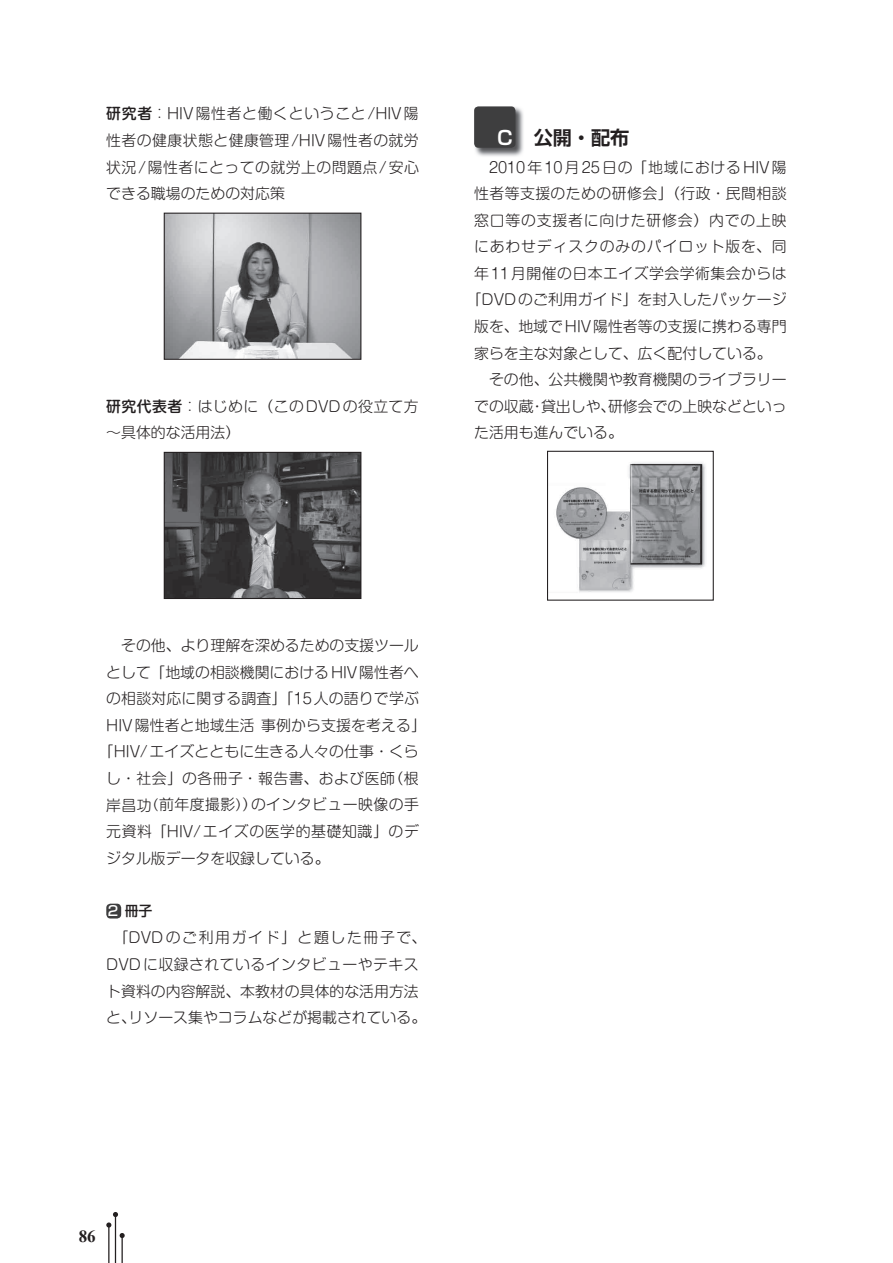
<style>
.page{position:relative;width:893px;height:1263px;background:#fff}
.page>*{position:absolute;margin:0;border:0;box-sizing:border-box;transform-origin:0 0}
.t1{font:700 19.2px "Shin Go Pro De";color:#231f20}
.t2{font:700 16.95px "Times New Roman";color:#231f20}
.t3{font:300 14.85px/26.5px "Shin M Go Pro";letter-spacing:.005em;color:#231f20;text-align:justify}
.t4{font:300 14.85px/26.5px "Shin M Go Pro";letter-spacing:.03em;color:#231f20}
.t5{font:300 14.85px "Shin M Go Pro";letter-spacing:.055em;color:#231f20}
.t6{font:300 14.85px "Shin M Go Pro";letter-spacing:.05em;color:#231f20}
.t7{font:300 14.85px "Shin M Go Pro";letter-spacing:.04em;color:#231f20}
.t8{font:300 14.85px "Shin M Go Pro";letter-spacing:.025em;color:#231f20}
.t9{font:500 13.8px "Shin Go Pro";color:#231f20}
.s1{font-weight:500}
.s2{color:#fff}
.s3{font-size:13.8px}
</style>
<div class="page">
<hr style="left:115px;top:1214px;width:1px;height:49px;background:#231f20">
<hr style="left:108px;top:1225px;width:1px;height:38px;background:#231f20">
<svg style="left:106px;top:1212px;width:12px;height:15px"></svg>
<svg style="left:120px;top:1233px;width:5px;height:30px"></svg>
<div style="left:106px;top:904px;width:15px;height:14px;background:#3e3e3f;border-radius:4px"></div>
<img style="left:475px;top:106px;width:49px;height:50px">
<div style="left:474px;top:106px;width:41px;height:42px;background:#3e3e3f;border-radius:4px"></div>
<svg style="left:163px;top:451px;width:199px;height:148px;background:#4f4f51"></svg>
<svg style="left:163px;top:212px;width:199px;height:148px;background:#aaabae"></svg>
<svg style="left:547px;top:450px;width:167px;height:151px"></svg>
<p class="t3" style="left:106px;top:99px;width:314px"><span class="s1">研究者</span>：HIV陽性者と働くということ/HIV陽性者の健康状態と健康管理/HIV陽性者の就労状況/陽性者にとっての就労上の問題点/安心できる職場のための対応策</p>
<p class="t4" style="left:106px;top:391px;width:314px"><span class="s1">研究代表者</span>：はじめに（このDVDの役立て方～具体的な活用法）</p>
<p class="t1" style="left:495px;top:122px;width:135px"><span class="s2">Ｃ</span>　公開・配布</p>
<p class="t6" style="left:474px;top:155px;width:314px">　2010年10月25日の「地域におけるHIV陽</p>
<p class="t4" style="left:474px;top:178px;width:314px">性者等支援のための研修会」（行政・民間相談</p>
<p class="t5" style="left:474px;top:208px;width:314px">窓口等の支援者に向けた研修会）内での上映</p>
<p class="t5" style="left:474px;top:235px;width:314px">にあわせディスクのみのパイロット版を、同</p>
<p class="t4" style="left:474px;top:258px;width:314px">年11月開催の日本エイズ学会学術集会からは</p>
<p class="t3" style="left:467px;top:285px;width:321px">「DVDのご利用ガイド」を封入したパッケージ</p>
<p class="t3" style="left:474px;top:311px;width:314px">版を、地域でHIV陽性者等の支援に携わる専門</p>
<p class="t3" style="left:474px;top:338px;width:299px">家らを主な対象として、広く配付している。</p>
<p class="t3" style="left:474px;top:365px;width:314px">　その他、公共機関や教育機関のライブラリー</p>
<p class="t3" style="left:474px;top:391px;width:314px">での収蔵・貸出しや、研修会での上映などといっ</p>
<p class="t3" style="left:474px;top:418px;width:150px">た活用も進んでいる。</p>
<p class="t3" style="left:106px;top:630px;width:314px">　その他、より理解を深めるための支援ツール</p>
<p class="t3" style="left:106px;top:657px;width:314px">として「地域の相談機関におけるHIV陽性者へ</p>
<p class="t3" style="left:106px;top:683px;width:314px">の相談対応に関する調査」「15人の語りで学ぶ</p>
<p class="t3" style="left:106px;top:710px;width:321px">HIV陽性者と地域生活 事例から支援を考える」</p>
<p class="t3" style="left:99px;top:737px;width:321px">「HIV/エイズとともに生きる人々の仕事・くら</p>
<p class="t8" style="left:106px;top:766px;width:314px">し・社会」の各冊子・報告書、および医師（根</p>
<p class="t4" style="left:106px;top:790px;width:314px">岸昌功<span class="s3">（</span>前年度撮影<span class="s3">）</span>）のインタビュー映像の手</p>
<p class="t7" style="left:106px;top:819px;width:314px">元資料「HIV/エイズの医学的基礎知識」のデ</p>
<p class="t3" style="left:106px;top:843px;width:225px">ジタル版データを収録している。</p>
<p class="t9" style="left:106px;top:900px;width:48px"><span class="s2">２</span> 冊子</p>
<p class="t3" style="left:106px;top:923px;width:321px;text-align:left">　「DVDのご利用ガイド」と題した冊子で、<br>DVDに収録されているインタビューやテキスト資料の内容解説、本教材の具体的な活用方法と、リソース集やコラムなどが掲載されている。</p>
<p class="t2" style="left:79px;top:1224px;width:19px">86</p>
</div>
